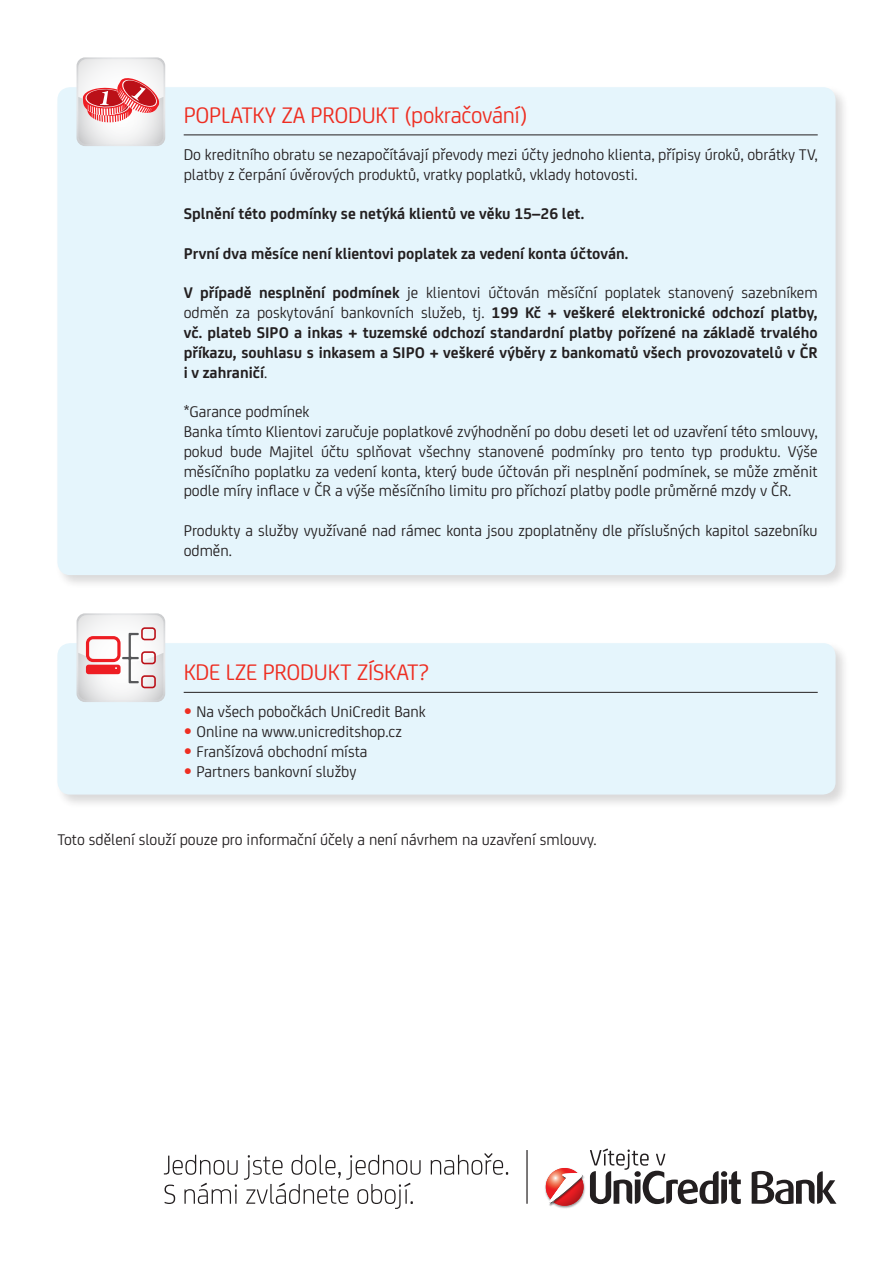
<style>
.page{position:relative;width:893px;height:1263px;background:#fff}
.page>*{position:absolute;margin:0;border:0;box-sizing:border-box;transform-origin:0 0}
.t1{font:24px "Uni Credit";letter-spacing:-.01em;color:#ee2e22}
.t2{font:16.5px/19.8px "Uni Credit";color:#231f20}
.t3{font:700 16.5px/19.8px "Uni Credit";color:#231f20;text-align:justify}
.s1{font-weight:400}
.s2{font-family:"Helvetica Neue LT Pro";font-weight:700;color:#ee2e22}
</style>
<div class="page">
<img style="left:545px;top:1168px;width:33px;height:41px">
<svg style="left:546px;top:1168px;width:37px;height:38px"></svg>
<img style="left:549px;top:1176px;width:36px;height:30px">
<svg style="left:549px;top:1173px;width:34px;height:31px"></svg>
<svg style="left:752px;top:1171px;width:84px;height:33px"></svg>
<svg style="left:590px;top:1148px;width:151px;height:56px"></svg>
<svg style="left:164px;top:1155px;width:74px;height:20px"></svg>
<svg style="left:431px;top:1153px;width:77px;height:22px"></svg>
<svg style="left:164px;top:1184px;width:11px;height:20px"></svg>
<svg style="left:184px;top:1183px;width:53px;height:21px"></svg>
<svg style="left:244px;top:1155px;width:177px;height:54px"></svg>
<hr style="left:526px;top:1150px;width:2px;height:54px;background:#231f20">
<div style="left:55px;top:85px;width:795px;height:504px;background:#231f20;opacity:.17"></div>
<div style="left:57px;top:87px;width:779px;height:488px;background:#e5f5fc;border-radius:13px"></div>
<hr style="left:184px;top:135px;width:634px;height:1px;background:#231f20">
<svg style="left:77px;top:57px;width:88px;height:89px"></svg>
<div style="left:55px;top:641px;width:795px;height:168px;background:#231f20;opacity:.17"></div>
<div style="left:57px;top:643px;width:779px;height:151px;background:#e5f5fc;border-radius:13px"></div>
<hr style="left:184px;top:692px;width:634px;height:1px;background:#231f20">
<svg style="left:77px;top:613px;width:88px;height:89px"></svg>
<h1 class="t1" style="left:184px;top:98px;width:141px">Poplatky za produkt</h1>
<h1 class="t1" style="left:405px;top:98px;width:125px">(pokračování)</h1>
<p class="t2" style="left:184px;top:143px;width:635px">Do kreditního obratu se nezapočítávají převody mezi účty jednoho klienta, přípisy úroků, obrátky TV, platby z čerpání úvěrových produktů, vratky poplatků, vklady hotovosti.</p>
<p class="t3" style="left:184px;top:203px;width:402px">Splnění této podmínky se netýká klientů ve věku 15–26 let.</p>
<p class="t3" style="left:184px;top:242px;width:446px">První dva měsíce není klientovi poplatek za vedení konta účtován.</p>
<p class="t3" style="left:184px;top:282px;width:636px">V případě nesplnění podmínek <span class="s1">je klientovi účtován měsíční poplatek stanovený sazebníkem odměn za poskytování bankovních služeb, tj.</span> 199 Kč + veškeré elektronické odchozí platby, vč. plateb SIPO a inkas + tuzemské odchozí standardní platby pořízené na základě trvalého příkazu, souhlasu s inkasem a SIPO + veškeré výběry z bankomatů všech provozovatelů v ČR i v zahraničí<span class="s1">.</span></p>
<p class="t2" style="left:184px;top:401px;width:636px">*Garance podmínek<br>Banka tímto Klientovi zaručuje poplatkové zvýhodnění po dobu deseti let od uzavření této smlouvy, pokud bude Majitel účtu splňovat všechny stanovené podmínky pro tento typ produktu. Výše měsíčního poplatku za vedení konta, který bude účtován při nesplnění podmínek, se může změnit podle míry inflace v ČR a výše měsíčního limitu pro příchozí platby podle průměrné mzdy v ČR.</p>
<p class="t2" style="left:184px;top:520px;width:635px">Produkty a služby využívané nad rámec konta jsou zpoplatněny dle příslušných kapitol sazebníku odměn.</p>
<h1 class="t1" style="left:184px;top:655px;width:93px">Kde lze produkt</h1>
<h1 class="t1" style="left:357px;top:655px;width:74px">získat?</h1>
<p class="t2" style="left:184px;top:701px;width:244px"><span class="s2">•</span> Na všech pobočkách UniCredit Bank</p>
<p class="t2" style="left:184px;top:721px;width:220px"><span class="s2">•</span> Online na www.unicreditshop.cz</p>
<p class="t2" style="left:184px;top:740px;width:185px"><span class="s2">•</span> Franšízová obchodní místa</p>
<p class="t2" style="left:184px;top:760px;width:174px"><span class="s2">•</span> Partners bankovní služby</p>
<p class="t2" style="left:57px;top:829px;width:541px">Toto sdělení slouží pouze pro informační účely a není návrhem na uzavření smlouvy.</p>
</div>
